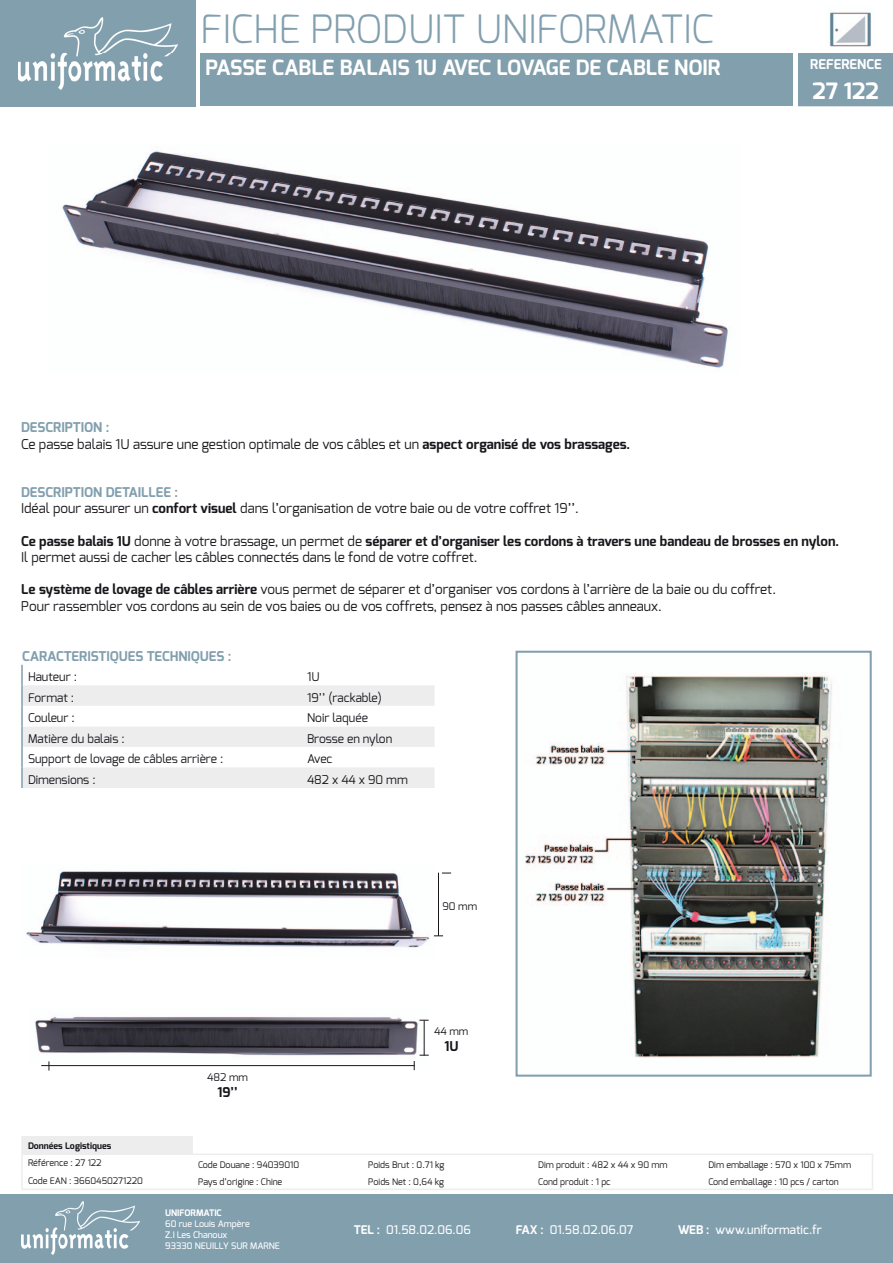
<style>
.page{position:relative;width:893px;height:1263px;background:#fff}
.page>*{position:absolute;margin:0;border:0;box-sizing:border-box;transform-origin:0 0}
.t1{font:300 39px "Exo";color:#829fae}
.t2{font:700 22.5px "Exo";color:#fff}
.t3{font:700 21px "Exo";color:#fff}
.t4{font:13.5px/16.2px "Exo";color:#1a171c}
.t5{font:700 13.5px "Exo";color:#829fae}
.t6{font:700 13.5px "Exo";color:#fff}
.t7{font:700 13.5px "Exo";color:#1a171c}
.t8{font:12px "Exo";color:#1a171c}
.t9{font:500 12px "Exo";color:#fff}
.t10{font:10.5px "Exo";color:#1a171c}
.t11{font:9px "Exo";color:#1a171c}
.t12{font:500 9px/10.8px "Exo";color:#fff}
.t13{font:700 9px "Exo";color:#1a171c}
.t14{font:700 9px "Exo";color:#fff}
.s1{font-weight:700;color:#829fae}
.s2{font-weight:700}
</style>
<div class="page">
<div style="left:0;top:1195px;width:893px;height:68px;background:#829fae"></div>
<img style="left:21px;top:1201px;width:118px;height:53px">
<svg style="left:23px;top:685px;width:412px;height:103px"></svg>
<hr style="left:21px;top:665px;width:2px;height:20px;background:#829fae">
<hr style="left:21px;top:685px;width:2px;height:21px;background:#829fae">
<hr style="left:21px;top:706px;width:2px;height:20px;background:#829fae">
<hr style="left:21px;top:726px;width:2px;height:21px;background:#829fae">
<hr style="left:21px;top:747px;width:2px;height:20px;background:#829fae">
<hr style="left:21px;top:767px;width:2px;height:21px;background:#829fae">
<div style="left:0;top:0;width:196px;height:106px;background:#829fae"></div>
<img style="left:18px;top:17px;width:160px;height:73px">
<img style="left:829px;top:12px;width:42px;height:35px">
<div style="left:798px;top:54px;width:95px;height:52px;background:#829fae"></div>
<div style="left:200px;top:54px;width:593px;height:52px;background:#829fae"></div>
<hr style="left:21px;top:1188px;width:171px;height:2px;background:#ededee">
<hr style="left:192px;top:1188px;width:170px;height:2px;background:#ededee">
<hr style="left:362px;top:1188px;width:170px;height:2px;background:#ededee">
<hr style="left:532px;top:1188px;width:170px;height:2px;background:#ededee">
<hr style="left:702px;top:1188px;width:171px;height:2px;background:#ededee">
<hr style="left:21px;top:1136px;width:172px;height:1px;background:#ededee">
<svg style="left:21px;top:1137px;width:852px;height:52px"></svg>
<hr style="left:21px;top:1153px;width:171px;height:2px;background:#ededee">
<img style="left:62px;top:151px;width:666px;height:217px">
<img style="left:525px;top:673px;width:307px;height:385px">
<div style="left:515px;top:651px;width:357px;height:426px;border:2px solid #829fae"></div>
<img style="left:26px;top:871px;width:409px;height:77px">
<img style="left:35px;top:1016px;width:391px;height:48px">
<hr style="left:41px;top:1065px;width:374px;height:1px;background:#1a171c">
<hr style="left:424px;top:1020px;width:1px;height:35px;background:#1a171c">
<hr style="left:438px;top:873px;width:1px;height:63px;background:#1a171c">
<svg style="left:414px;top:1055px;width:15px;height:15px"></svg>
<h1 class="t1" style="left:200px;top:3px;width:515px">FICHE PRODUIT UNIFORMATIC</h1>
<h3 class="t3" style="left:206px;top:54px;width:516px">PASSE CABLE BALAIS 1U AVEC LOVAGE DE CABLE NOIR</h3>
<p class="t6" style="left:810px;top:56px;width:73px">REFERENCE</p>
<h2 class="t2" style="left:812px;top:77px;width:68px">27 122</h2>
<p class="t4" style="left:21px;top:419px;width:610px"><span class="s1">DESCRIPTION :<br></span>Ce passe balais 1U assure une gestion optimale de vos câbles et un <span class="s2">aspect organisé de vos brassages.</span></p>
<p class="t4" style="left:21px;top:484px;width:559px"><span class="s1">DESCRIPTION DETAILLEE :<br></span>Idéal pour assurer un <span class="s2">confort visuel</span> dans l’organisation de votre baie ou de votre coffret 19’’.</p>
<p class="t4" style="left:21px;top:533px;width:819px"><span class="s2">Ce passe balais 1U</span> donne à votre brassage, un permet de <span class="s2">séparer et d’organiser les cordons à travers une bandeau de brosses en nylon.<br></span>Il permet aussi de cacher les câbles connectés dans le fond de votre coffret.</p>
<p class="t4" style="left:21px;top:581px;width:756px"><span class="s2">Le système de lovage de câbles arrière</span> vous permet de séparer et d’organiser vos cordons à l’arrière de la baie ou du coffret.<br>Pour rassembler vos cordons au sein de vos baies ou de vos coffrets, pensez à nos passes câbles anneaux.</p>
<p class="t5" style="left:22px;top:647px;width:211px">CARACTERISTIQUES TECHNIQUES :</p>
<p class="t8" style="left:28px;top:669px;width:51px">Hauteur :</p>
<p class="t8" style="left:307px;top:669px;width:14px">1U</p>
<p class="t8" style="left:28px;top:689px;width:48px">Format :</p>
<p class="t8" style="left:307px;top:689px;width:76px">19’’ (rackable)</p>
<p class="t8" style="left:28px;top:710px;width:48px">Couleur :</p>
<p class="t8" style="left:307px;top:710px;width:62px">Noir laquée</p>
<p class="t8" style="left:28px;top:731px;width:98px">Matière du balais :</p>
<p class="t8" style="left:307px;top:731px;width:87px">Brosse en nylon</p>
<p class="t8" style="left:28px;top:751px;width:197px">Support de lovage de câbles arrière :</p>
<p class="t8" style="left:307px;top:751px;width:27px">Avec</p>
<p class="t8" style="left:28px;top:772px;width:69px">Dimensions :</p>
<p class="t8" style="left:307px;top:772px;width:102px">482 x 44 x 90 mm</p>
<p class="t10" style="left:207px;top:1070px;width:42px">482 mm</p>
<p class="t7" style="left:217px;top:1083px;width:22px">19’’</p>
<p class="t10" style="left:442px;top:899px;width:36px">90 mm</p>
<p class="t10" style="left:434px;top:1024px;width:36px">44 mm</p>
<p class="t7" style="left:444px;top:1038px;width:15px">1U</p>
<p class="t13" style="left:28px;top:1140px;width:85px">Données Logistiques</p>
<p class="t11" style="left:28px;top:1157px;width:75px">Référence : 27 122</p>
<p class="t11" style="left:198px;top:1158px;width:103px">Code Douane : 94039010</p>
<p class="t11" style="left:368px;top:1158px;width:78px">Poids Brut : 0.71 kg</p>
<p class="t11" style="left:538px;top:1158px;width:131px">Dim produit : 482 x 44 x 90 mm</p>
<p class="t11" style="left:708px;top:1158px;width:144px">Dim emballage : 570 x 100 x 75mm</p>
<p class="t11" style="left:28px;top:1175px;width:117px">Code EAN : 3660450271220</p>
<p class="t11" style="left:198px;top:1176px;width:86px">Pays d’origine : Chine</p>
<p class="t11" style="left:368px;top:1176px;width:77px">Poids Net : 0,64 kg</p>
<p class="t11" style="left:538px;top:1176px;width:74px">Cond produit : 1 pc</p>
<p class="t11" style="left:708px;top:1176px;width:132px">Cond emballage : 10 pcs / carton</p>
<p class="t9" style="left:354px;top:1222px;width:119px"><span class="s2">TEL :</span> 01.58.02.06.06</p>
<p class="t9" style="left:516px;top:1222px;width:119px"><span class="s2">FAX :</span> 01.58.02.06.07</p>
<p class="t9" style="left:678px;top:1222px;width:145px"><span class="s2">WEB :</span> www.uniformatic.fr</p>
<p class="t14" style="left:165px;top:1207px;width:58px">UNIFORMATIC</p>
<p class="t12" style="left:165px;top:1218px;width:116px">60 rue Louis Ampère<br>Z.I Les Chanoux<br>93330 NEUILLY SUR MARNE</p>
</div>
